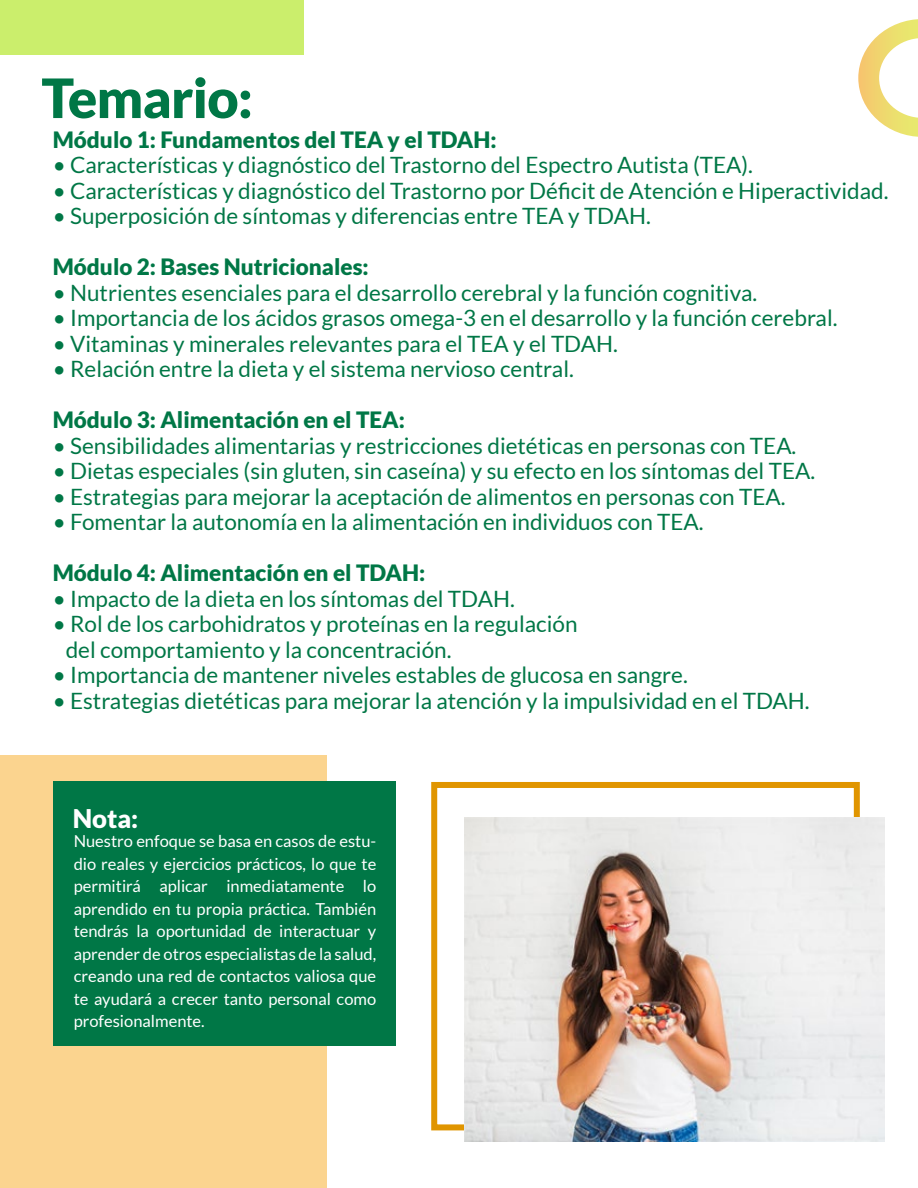
<style>
.page{position:relative;width:918px;height:1188px;background:#fff}
.page>*{position:absolute;margin:0;border:0;box-sizing:border-box;transform-origin:0 0}
.t1{font:900 25.8px "Lato";color:#fff}
.t2{font:22.5px/25.5px "Lato";color:#007746}
.t3{font:900 22.5px "Lato";color:#007746}
.t4{font:16.5px/22.5px "Lato";color:#fff;text-align:justify}
</style>
<div class="page">
<div style="left:0;top:756px;width:327px;height:432px;background:#fbd48f"></div>
<div style="left:53px;top:781px;width:343px;height:265px;background:#007746"></div>
<div style="left:431px;top:782px;width:429px;height:348px;border:6px solid #e09500"></div>
<img style="left:464px;top:818px;width:421px;height:324px">
<svg style="left:42px;top:77px;width:208px;height:41px"></svg>
<div style="left:0;top:0;width:304px;height:54px;background:#cbee6c"></div>
<svg style="left:858px;top:19px;width:60px;height:118px"></svg>
<p class="t3" style="left:53px;top:126px;width:446px">Módulo 1: Fundamentos del TEA y el TDAH:</p>
<p class="t2" style="left:53px;top:152px;width:702px">• Características y diagnóstico del Trastorno del Espectro Autista (TEA).</p>
<p class="t2" style="left:53px;top:178px;width:837px">• Características y diagnóstico del Trastorno por Déficit de Atención e Hiperactividad.</p>
<p class="t2" style="left:53px;top:203px;width:600px">• Superposición de síntomas y diferencias entre TEA y TDAH.</p>
<p class="t3" style="left:53px;top:254px;width:318px">Módulo 2: Bases Nutricionales:</p>
<p class="t2" style="left:53px;top:280px;width:706px">• Nutrientes esenciales para el desarrollo cerebral y la función cognitiva.</p>
<p class="t2" style="left:53px;top:305px;width:786px">• Importancia de los ácidos grasos omega-3 en el desarrollo y la función cerebral.</p>
<p class="t2" style="left:53px;top:331px;width:567px">• Vitaminas y minerales relevantes para el TEA y el TDAH.</p>
<p class="t2" style="left:53px;top:356px;width:523px">• Relación entre la dieta y el sistema nervioso central.</p>
<p class="t3" style="left:53px;top:407px;width:354px">Módulo 3: Alimentación en el TEA:</p>
<p class="t2" style="left:53px;top:433px;width:745px">• Sensibilidades alimentarias y restricciones dietéticas en personas con TEA.</p>
<p class="t2" style="left:53px;top:458px;width:764px">• Dietas especiales (sin gluten, sin caseína) y su efecto en los síntomas del TEA.</p>
<p class="t2" style="left:53px;top:484px;width:734px">• Estrategias para mejorar la aceptación de alimentos en personas con TEA.</p>
<p class="t2" style="left:53px;top:509px;width:652px">• Fomentar la autonomía en la alimentación en individuos con TEA.</p>
<p class="t3" style="left:53px;top:560px;width:374px">Módulo 4: Alimentación en el TDAH:</p>
<p class="t2" style="left:53px;top:586px;width:464px">• Impacto de la dieta en los síntomas del TDAH.</p>
<p class="t2" style="left:66px;top:611px;width:513px;text-indent:-13px">• Rol de los carbohidratos y proteínas en la regulación del comportamiento y la concentración.</p>
<p class="t2" style="left:53px;top:662px;width:637px">• Importancia de mantener niveles estables de glucosa en sangre.</p>
<p class="t2" style="left:53px;top:688px;width:758px">• Estrategias dietéticas para mejorar la atención y la impulsividad en el TDAH.</p>
<p class="t1" style="left:73px;top:804px;width:67px">Nota:</p>
<p class="t4" style="left:74px;top:830px;width:304px">Nuestro enfoque se basa en casos de estu&shy;dio reales y ejercicios prácticos, lo que te permitirá aplicar inmediatamente lo aprendido en tu propia práctica. También tendrás la oportunidad de interactuar y aprender de otros especialistas de la salud, creando una red de contactos valiosa que te ayudará a crecer tanto personal como profesionalmente.</p>
</div>
